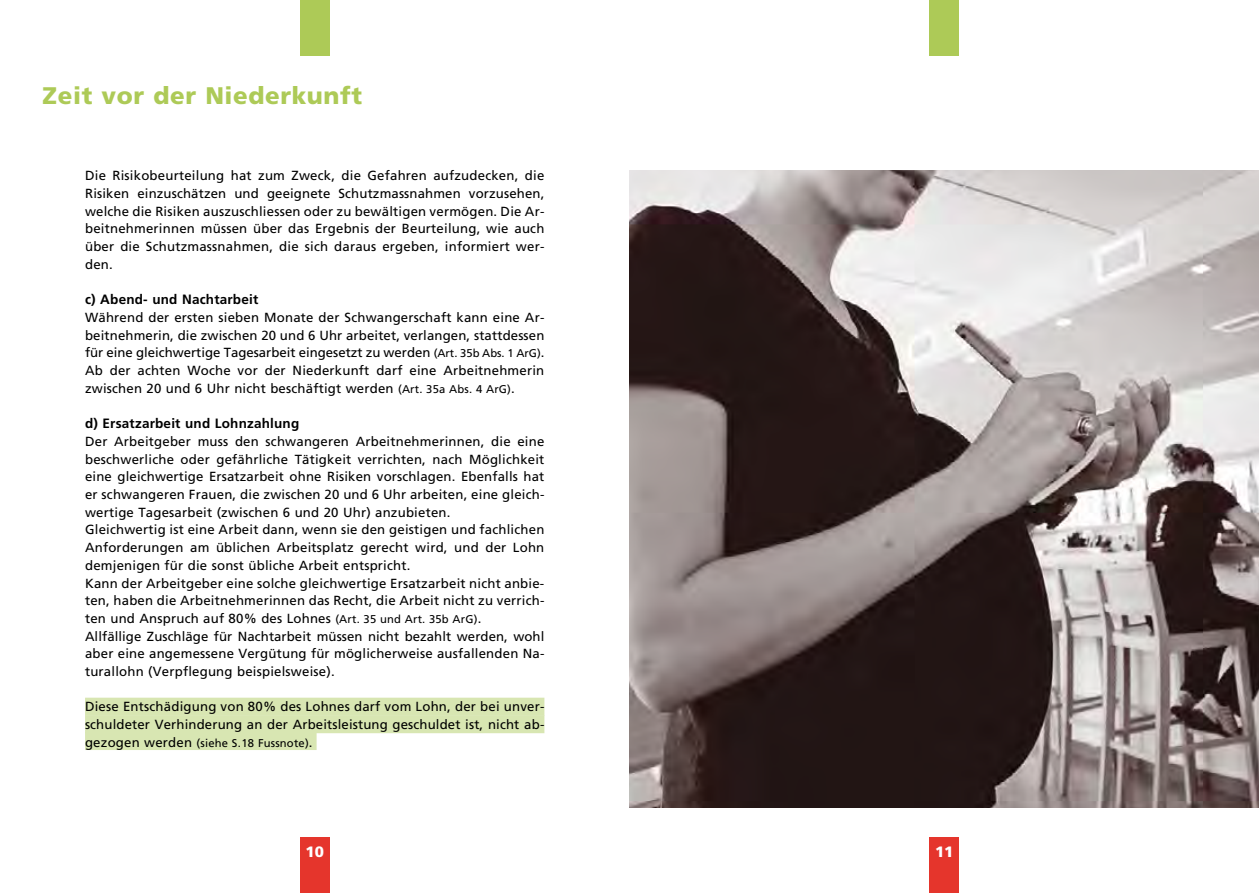
<style>
.page{position:relative;width:1259px;height:893px;background:#fff}
.page>*{position:absolute;margin:0;border:0;box-sizing:border-box;transform-origin:0 0}
.t1{font:900 24px "Frutiger";letter-spacing:.025em;color:#adca57}
.t2{font:900 15px "Frutiger";color:#fff}
.t3{font:700 13.5px "Frutiger";letter-spacing:.015em;color:#000}
.t4{font:13.2px/17.7px "Frutiger";letter-spacing:.015em;color:#000}
.t5{font:11.25px "Frutiger";letter-spacing:.015em;color:#000}
.s1{font-size:11.25px}
.s2{font-size:13.2px}
</style>
<div class="page">
<div style="left:85px;top:698px;width:459px;height:18px;background:#d8e6b2"></div>
<div style="left:85px;top:715px;width:459px;height:18px;background:#d8e6b2"></div>
<div style="left:85px;top:732px;width:232px;height:18px;background:#d8e6b2"></div>
<div style="left:929px;top:0;width:30px;height:55px;background:#adca57"></div>
<div style="left:300px;top:0;width:30px;height:55px;background:#adca57"></div>
<div style="left:929px;top:838px;width:30px;height:55px;background:#e5352c"></div>
<div style="left:300px;top:838px;width:30px;height:55px;background:#e5352c"></div>
<img style="left:629px;top:170px;width:630px;height:638px">
<h1 class="t1" style="left:43px;top:81px;width:321px">Zeit vor der Niederkunft</h1>
<p class="t4" style="left:85px;top:167px;width:461px;text-align:justify">Die Risikobeurteilung hat zum Zweck, die Gefahren aufzudecken, die Risiken einzuschätzen und geeignete Schutzmassnahmen vorzusehen, welche die Risiken auszuschliessen oder zu bewältigen vermögen. Die Ar&shy;beitnehmerinnen müssen über das Ergebnis der Beurteilung, wie auch über die Schutzmassnahmen, die sich daraus ergeben, informiert wer&shy;den.</p>
<p class="t3" style="left:85px;top:292px;width:175px">c) Abend- und Nachtarbeit</p>
<p class="t4" style="left:85px;top:308px;width:461px">Während der ersten sieben Monate der Schwangerschaft kann eine Ar-- beitnehmerin, die zwischen 20 und 6 Uhr arbeitet, verlangen, stattdessen für eine gleichwertige Tagesarbeit eingesetzt zu werden <span class="s1">(Art. 35b Abs. 1 ArG)</span>.<br>Ab der achten Woche vor der Niederkunft darf eine Arbeitnehmerin zwischen 20 und 6 Uhr nicht beschäftigt werden <span class="s1">(Art. 35a Abs. 4 ArG)</span>.</p>
<p class="t3" style="left:85px;top:416px;width:216px">d) Ersatzarbeit und Lohnzahlung</p>
<p class="t4" style="left:85px;top:432px;width:461px">Der Arbeitgeber muss den schwangeren Arbeitnehmerinnen, die eine beschwerliche oder gefährliche Tätigkeit verrichten, nach Möglichkeit eine gleichwertige Ersatzarbeit ohne Risiken vorschlagen. Ebenfalls hat er schwangeren Frauen, die zwischen 20 und 6 Uhr arbeiten, eine gleich&shy;wertige Tagesarbeit (zwischen 6 und 20 Uhr) anzubieten.<br>Gleichwertig ist eine Arbeit dann, wenn sie den geistigen und fachlichen Anforderungen am üblichen Arbeitsplatz gerecht wird, und der Lohn demjenigen für die sonst übliche Arbeit entspricht.<br>Kann der Arbeitgeber eine solche gleichwertige Ersatzarbeit nicht anbie&shy;ten, haben die Arbeitnehmerinnen das Recht, die Arbeit nicht zu verrich&shy;ten und Anspruch auf 80% des Lohnes <span class="s1">(Art. 35 und Art. 35b ArG)</span>.<br>Allfällige Zuschläge für Nachtarbeit müssen nicht bezahlt werden, wohl aber eine angemessene Vergütung für möglicherweise ausfallenden Na-- turallohn (Verpflegung beispielsweise).</p>
<p class="t4" style="left:85px;top:698px;width:461px">Diese Entschädigung von 80% des Lohnes darf vom Lohn, der bei unver&shy;schuldeter Verhinderung an der Arbeitsleistung geschuldet ist, nicht ab--</p>
<p class="t5" style="left:85px;top:736px;width:229px"><span class="s2">gezogen werden</span> (siehe S.18 Fussnote)<span class="s2">.</span></p>
<p class="t2" style="left:305px;top:842px;width:20px">10</p>
<p class="t2" style="left:939px;top:842px;width:11px">3</p>
<p class="t2" style="left:935px;top:842px;width:20px">11</p>
</div>
